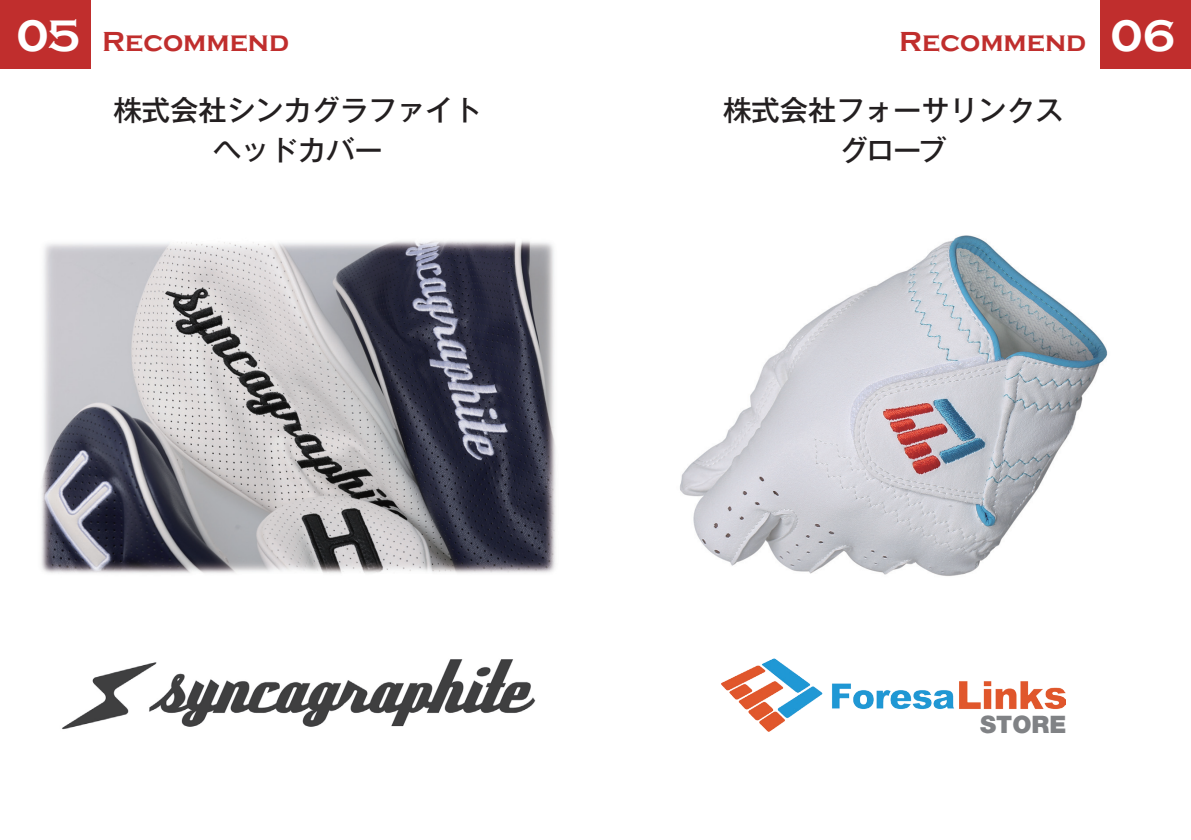
<style>
.page{position:relative;width:1191px;height:840px;background:#fff}
.page>*{position:absolute;margin:0;border:0;box-sizing:border-box;transform-origin:0 0}
.t1{font:500 28.4px/39.6px "Gothic MB101 Pro";color:#231f20;text-align:center}
.t2{font:700 28.4px "Copperplate Gothic";color:#c02e2d}
.t3{font:900 24px "Helvetica Tchque";color:#808285}
.s1{font-size:45.4px;color:#fff}
</style>
<div class="page">
<img style="left:680px;top:235px;width:428px;height:341px">
<img style="left:62px;top:659px;width:474px;height:71px">
<div style="left:0;top:0;width:91px;height:68px;background:#c02e2d"></div>
<div style="left:1100px;top:0;width:91px;height:68px;background:#c02e2d"></div>
<img style="left:41px;top:241px;width:515px;height:333px">
<img style="left:721px;top:658px;width:344px;height:72px">
<p class="t2" style="left:16px;top:25px;width:274px"><span class="s1">05</span> Recommend</p>
<p class="t2" style="left:899px;top:25px;width:277px">Recommend <span class="s1">06</span></p>
<p class="t1" style="left:113px;top:87px;width:370px">株式会社シンカグラファイトヘッドカバー</p>
<p class="t1" style="left:723px;top:87px;width:342px">株式会社フォーサリンクスグローブ</p>
<p class="t3" style="left:980px;top:709px;width:88px">STORE</p>
</div>
